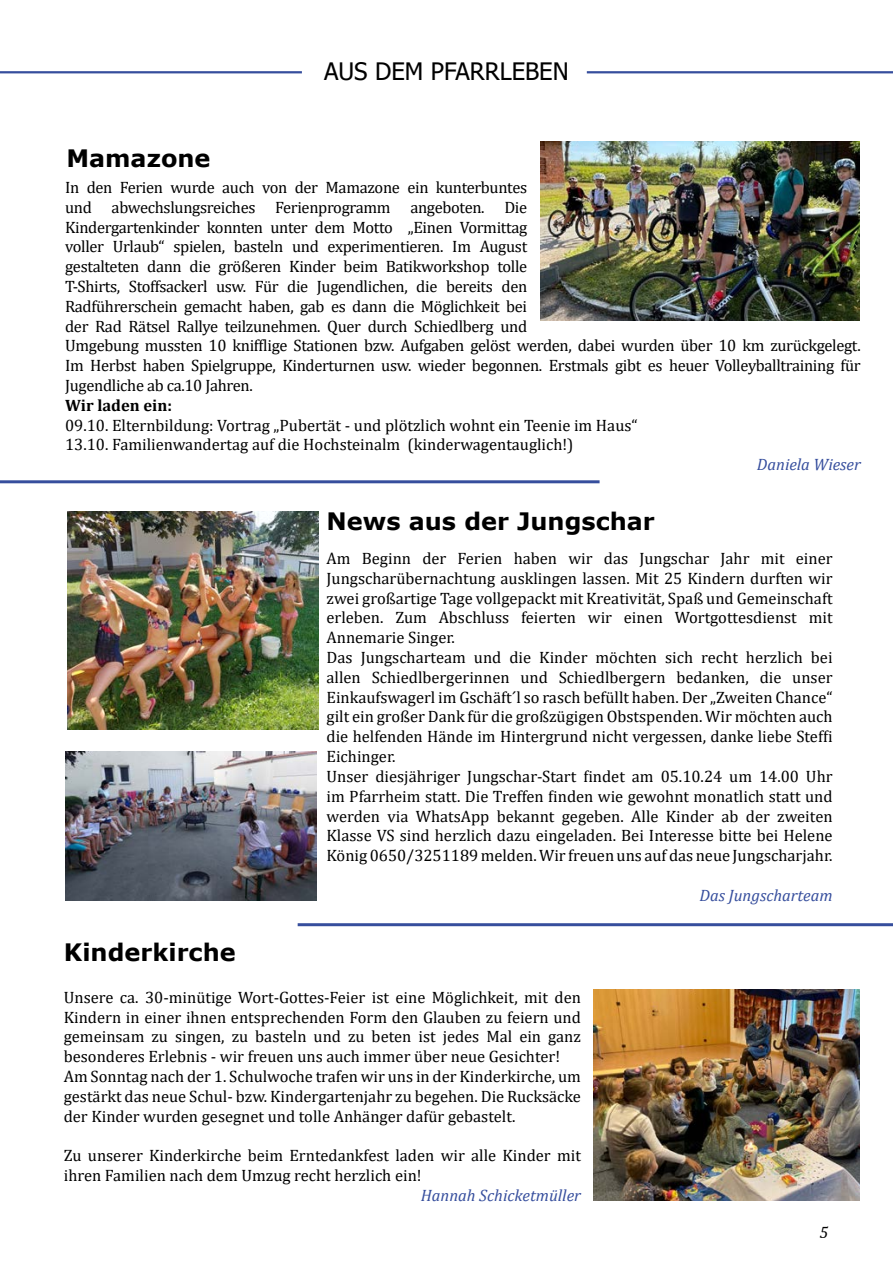
<style>
.page{position:relative;width:893px;height:1263px;background:#fff}
.page>*{position:absolute;margin:0;border:0;box-sizing:border-box;transform-origin:0 0}
.Fließtext_neu{font:700 24px "Verdana";color:#000}
.t1{font:24px "Tahoma";color:#000}
.Titel{font:700 24px "Verdana";color:#000}
.Fließtext_neu-2{font:16.5px/19.8px "Cambria";letter-spacing:-.02em;color:#000;text-align:justify}
.Fließtext_neu-3{font:16.5px/19.8px "Cambria";color:#000}
.Fließtext_neu-4{font:italic 16.5px "Cambria";color:#364e9d}
.Fließtext_neu-5{font:700 16.5px "Cambria";color:#000}
.t2{font:italic 16.5px "Cambria";color:#000}
</style>
<div class="page">
<hr style="left:0;top:71px;width:302px;height:2px;background:#364e9d">
<hr style="left:587px;top:71px;width:306px;height:2px;background:#364e9d">
<hr style="left:0;top:480px;width:600px;height:3px;background:#364e9d">
<hr style="left:298px;top:923px;width:595px;height:3px;background:#364e9d">
<img style="left:540px;top:142px;width:319px;height:179px">
<img style="left:67px;top:511px;width:251px;height:219px">
<img style="left:65px;top:751px;width:251px;height:150px">
<img style="left:594px;top:990px;width:265px;height:211px">
<p class="Titel" style="left:66px;top:141px;width:146px">Mamazone</p>
<p class="t1" style="left:324px;top:55px;width:246px">AUS DEM PFARRLEBEN</p>
<p class="Fließtext_neu-2" style="left:65px;top:177px;width:797px;text-align:left">In den Ferien wurde auch von der Mamazone ein kunterbuntes<br>und abwechslungsreiches Ferienprogramm angeboten. Die<br>Kindergartenkinder konnten unter dem Motto „Einen Vormittag<br>voller Urlaub“ spielen, basteln und experimentieren. Im August<br>gestalteten dann die größeren Kinder beim Batikworkshop tolle<br>T-Shirts, Stoffsackerl usw. Für die Jugendlichen, die bereits den<br>Radführerschein gemacht haben, gab es dann die Möglichkeit bei<br>der Rad Rätsel Rallye teilzunehmen. Quer durch Schiedlberg und<br>Umgebung mussten 10 knifflige Stationen bzw. Aufgaben gelöst werden, dabei wurden über 10 km zurückgelegt.<br>Im Herbst haben Spielgruppe, Kinderturnen usw. wieder begonnen. Erstmals gibt es heuer Volleyballtraining für Jugendliche ab ca.10 Jahren.</p>
<p class="Fließtext_neu-5" style="left:65px;top:393px;width:108px">Wir laden ein:</p>
<p class="Fließtext_neu-3" style="left:65px;top:415px;width:574px">09.10. Elternbildung: Vortrag „Pubertät - und plötzlich wohnt ein Teenie im Haus“</p>
<p class="Fließtext_neu-3" style="left:65px;top:435px;width:510px">13.10. Familienwandertag auf die Hochsteinalm (kinderwagentauglich!)</p>
<p class="Fließtext_neu-4" style="left:757px;top:453px;width:106px">Daniela Wieser</p>
<p class="Fließtext_neu" style="left:327px;top:504px;width:330px">News aus der Jungschar</p>
<p class="Fließtext_neu-2" style="left:327px;top:548px;width:508px">Am Beginn der Ferien haben wir das Jungschar Jahr mit einer Jungscharübernachtung ausklingen lassen. Mit 25 Kindern durften wir zwei großartige Tage vollgepackt mit Kreativität, Spaß und Gemeinschaft erleben. Zum Abschluss feierten wir einen Wortgottesdienst mit Annemarie Singer.</p>
<p class="Fließtext_neu-2" style="left:327px;top:647px;width:507px">Das Jungscharteam und die Kinder möchten sich recht herzlich bei allen Schiedlbergerinnen und Schiedlbergern bedanken, die unser Einkaufswagerl im Gschäft´l so rasch befüllt haben. Der „Zweiten Chance“ gilt ein großer Dank für die großzügigen Obstspenden. Wir möchten auch die helfenden Hände im Hintergrund nicht vergessen, danke liebe Steffi Eichinger.</p>
<p class="Fließtext_neu-2" style="left:327px;top:766px;width:507px">Unser diesjähriger Jungschar-Start findet am 05.10.24 um 14.00 Uhr im Pfarrheim statt. Die Treffen finden wie gewohnt monatlich statt und werden via WhatsApp bekannt gegeben. Alle Kinder ab der zweiten Klasse VS sind herzlich dazu eingeladen. Bei Interesse bitte bei Helene König 0650/3251189 melden. Wir freuen uns auf das neue Jungscharjahr.</p>
<p class="Fließtext_neu-4" style="left:700px;top:883px;width:134px">Das Jungscharteam</p>
<p class="Fließtext_neu" style="left:64px;top:935px;width:173px">Kinderkirche</p>
<p class="Fließtext_neu-2" style="left:64px;top:987px;width:519px">Unsere ca. 30-minütige Wort-Gottes-Feier ist eine Möglichkeit, mit den Kindern in einer ihnen entsprechenden Form den Glauben zu feiern und gemeinsam zu singen, zu basteln und zu beten ist jedes Mal ein ganz besonderes Erlebnis - wir freuen uns auch immer über neue Gesichter!</p>
<p class="Fließtext_neu-2" style="left:64px;top:1066px;width:519px">Am Sonntag nach der 1. Schulwoche trafen wir uns in der Kinderkirche, um gestärkt das neue Schul- bzw. Kindergartenjahr zu begehen. Die Rucksäcke der Kinder wurden gesegnet und tolle Anhänger dafür gebastelt.</p>
<p class="Fließtext_neu-3" style="left:64px;top:1145px;width:519px">Zu unserer Kinderkirche beim Erntedankfest laden wir alle Kinder mit ihren Familien nach dem Umzug recht herzlich ein!</p>
<p class="Fließtext_neu-4" style="left:421px;top:1183px;width:162px">Hannah Schicketmüller</p>
<p class="t2" style="left:820px;top:1221px;width:10px">5</p>
</div>
